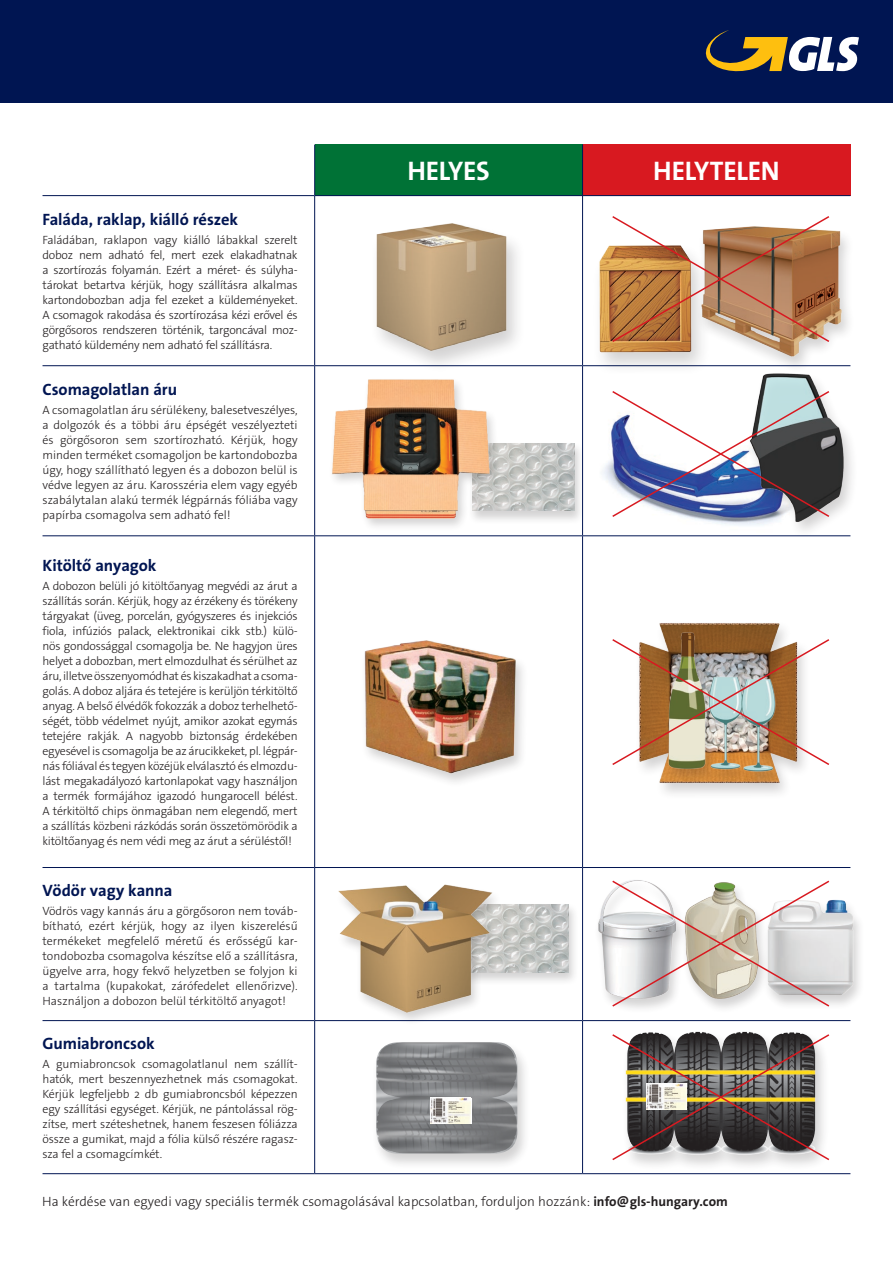
<style>
.page{position:relative;width:893px;height:1263px;background:#fff}
.page>*{position:absolute;margin:0;border:0;box-sizing:border-box;transform-origin:0 0}
.t1{font:700 27px "The Sans CE";letter-spacing:-.005em;color:#fff}
.t2{font:700 16.5px "The Sans CE";letter-spacing:-.005em;color:#001552}
.t3{font:300 13.5px "The Sans CE";color:#231f20}
.t4{font:300 12px/15px "The Sans CE";letter-spacing:-.01em;color:#231f20;text-align:justify}
.s1{font-weight:700}
</style>
<div class="page">
<div style="left:315px;top:145px;width:268px;height:51px;background:#007236"></div>
<div style="left:583px;top:145px;width:267px;height:51px;background:#d81920"></div>
<hr style="left:314px;top:145px;width:1px;height:50px;background:#001552">
<hr style="left:582px;top:145px;width:1px;height:50px;background:#001552">
<hr style="left:43px;top:195px;width:272px;height:1px;background:#001552">
<hr style="left:315px;top:195px;width:268px;height:1px;background:#001552">
<hr style="left:314px;top:196px;width:1px;height:169px;background:#001552">
<hr style="left:583px;top:195px;width:267px;height:1px;background:#001552">
<hr style="left:582px;top:196px;width:1px;height:169px;background:#001552">
<hr style="left:43px;top:365px;width:272px;height:1px;background:#001552">
<hr style="left:315px;top:365px;width:268px;height:1px;background:#001552">
<hr style="left:314px;top:366px;width:1px;height:169px;background:#001552">
<hr style="left:583px;top:365px;width:267px;height:1px;background:#001552">
<hr style="left:582px;top:366px;width:1px;height:169px;background:#001552">
<hr style="left:43px;top:535px;width:272px;height:1px;background:#001552">
<hr style="left:315px;top:535px;width:268px;height:1px;background:#001552">
<hr style="left:314px;top:536px;width:1px;height:331px;background:#001552">
<hr style="left:583px;top:535px;width:267px;height:1px;background:#001552">
<hr style="left:582px;top:536px;width:1px;height:331px;background:#001552">
<hr style="left:43px;top:867px;width:272px;height:1px;background:#001552">
<hr style="left:315px;top:867px;width:268px;height:1px;background:#001552">
<hr style="left:314px;top:868px;width:1px;height:152px;background:#001552">
<hr style="left:583px;top:867px;width:267px;height:1px;background:#001552">
<hr style="left:582px;top:868px;width:1px;height:152px;background:#001552">
<hr style="left:43px;top:1020px;width:272px;height:1px;background:#001552">
<hr style="left:315px;top:1020px;width:268px;height:1px;background:#001552">
<hr style="left:314px;top:1021px;width:1px;height:152px;background:#001552">
<hr style="left:583px;top:1020px;width:267px;height:1px;background:#001552">
<hr style="left:582px;top:1021px;width:1px;height:152px;background:#001552">
<hr style="left:43px;top:1173px;width:272px;height:1px;background:#001552">
<hr style="left:315px;top:1173px;width:268px;height:1px;background:#001552">
<hr style="left:583px;top:1173px;width:267px;height:1px;background:#001552">
<div style="left:0;top:0;width:893px;height:102px;background:#001552"></div>
<svg style="left:705px;top:30px;width:154px;height:42px"></svg>
<img style="left:364px;top:640px;width:159px;height:138px">
<div style="left:745px;top:371px;width:113px;height:168px;background:#231f20;opacity:.2"></div>
<img style="left:728px;top:374px;width:127px;height:160px">
<div style="left:592px;top:242px;width:119px;height:134px;background:#231f20;opacity:.2"></div>
<img style="left:582px;top:225px;width:115px;height:137px">
<div style="left:697px;top:224px;width:158px;height:150px;background:#231f20;opacity:.2"></div>
<img style="left:694px;top:224px;width:154px;height:134px">
<img style="left:643px;top:623px;width:160px;height:171px">
<div style="left:664px;top:631px;width:124px;height:156px;background:#231f20;opacity:.2"></div>
<img style="left:653px;top:625px;width:131px;height:150px">
<div style="left:372px;top:1040px;width:159px;height:129px;background:#231f20;opacity:.2"></div>
<img style="left:376px;top:1042px;width:141px;height:112px">
<img style="left:431px;top:1098px;width:40px;height:26px">
<div style="left:621px;top:1030px;width:208px;height:141px;background:#231f20;opacity:.2"></div>
<img style="left:621px;top:1030px;width:197px;height:3px">
<div style="left:462px;top:903px;width:117px;height:82px;background:#231f20;opacity:.2"></div>
<img style="left:504px;top:904px;width:64px;height:68px">
<div style="left:468px;top:442px;width:117px;height:82px;background:#231f20;opacity:.2"></div>
<img style="left:502px;top:443px;width:72px;height:68px">
<div style="left:335px;top:883px;width:168px;height:143px;background:#231f20;opacity:.2"></div>
<img style="left:335px;top:883px;width:169px;height:134px">
<div style="left:370px;top:221px;width:155px;height:152px;background:#231f20;opacity:.2"></div>
<img style="left:370px;top:221px;width:153px;height:142px">
<img style="left:332px;top:371px;width:170px;height:155px">
<img style="left:598px;top:867px;width:262px;height:142px">
<svg style="left:611px;top:216px;width:220px;height:127px"></svg>
<svg style="left:611px;top:390px;width:220px;height:128px"></svg>
<img style="left:612px;top:638px;width:218px;height:128px">
<svg style="left:611px;top:879px;width:220px;height:129px"></svg>
<svg style="left:612px;top:1033px;width:218px;height:128px;background:#7f7770"></svg>
<h1 class="t1" style="left:407px;top:156px;width:84px">HELYES</h1>
<h1 class="t1" style="left:653px;top:156px;width:128px">HELYTELEN</h1>
<h2 class="t2" style="left:43px;top:210px;width:197px">Faláda, raklap, kiálló részek</h2>
<p class="t4" style="left:43px;top:233px;width:257px">Faládában, raklapon vagy kiálló lábakkal szerelt doboz nem adható fel, mert ezek elakadhatnak a szortírozás folyamán. Ezért a méret- és súlyha&shy;tárokat betartva kérjük, hogy szállításra alkalmas kartondobozban adja fel ezeket a küldeményeket.<br>A csomagok rakodása és szortírozása kézi erővel és görgősoros rendszeren történik, targoncával moz&shy;gatható küldemény nem adható fel szállításra.</p>
<h2 class="t2" style="left:43px;top:380px;width:136px">Csomagolatlan áru</h2>
<p class="t4" style="left:43px;top:403px;width:257px">A csomagolatlan áru sérülékeny, balesetveszélyes, a dolgozók és a többi áru épségét veszélyezteti és görgősoron sem szortírozható. Kérjük, hogy minden terméket csomagoljon be kartondobozba úgy, hogy szállítható legyen és a dobozon belül is védve legyen az áru. Karosszéria elem vagy egyéb szabálytalan alakú termék légpárnás fóliába vagy papírba csomagolva sem adható fel!</p>
<h2 class="t2" style="left:43px;top:556px;width:115px">Kitöltő anyagok</h2>
<p class="t4" style="left:43px;top:579px;width:257px">A dobozon belüli jó kitöltőanyag megvédi az árut a szállítás során. Kérjük, hogy az érzékeny és törékeny tárgyakat (üveg, porcelán, gyógyszeres és injekciós fiola, infúziós palack, elektronikai cikk stb.) külö&shy;nös gondossággal csomagolja be. Ne hagyjon üres helyet a dobozban, mert elmozdulhat és sérülhet az áru, illetve összenyomódhat és kiszakadhat a csoma&shy;golás. A doboz aljára és tetejére is kerüljön térkitöltő anyag. A belső élvédők fokozzák a doboz terhelhető&shy;ségét, több védelmet nyújt, amikor azokat egymás tetejére rakják. A nagyobb biztonság érdekében egyesével is csomagolja be az árucikkeket, pl. légpár&shy;nás fóliával és tegyen közéjük elválasztó és elmozdu&shy;lást megakadályozó kartonlapokat vagy használjon a termék formájához igazodó hungarocell bélést.<br>A térkitöltő chips önmagában nem elegendő, mert a szállítás közbeni rázkódás során összetömörödik a kitöltőanyag és nem védi meg az árut a sérüléstől!</p>
<h2 class="t2" style="left:43px;top:881px;width:131px">Vödör vagy kanna</h2>
<p class="t4" style="left:43px;top:904px;width:257px">Vödrös vagy kannás áru a görgősoron nem továb&shy;bítható, ezért kérjük, hogy az ilyen kiszerelésű termékeket megfelelő méretű és erősségű kar&shy;tondobozba csomagolva készítse elő a szállításra, ügyelve arra, hogy fekvő helyzetben se folyjon ki a tartalma (kupakokat, zárófedelet ellenőrizve).<br>Használjon a dobozon belül térkitöltő anyagot!</p>
<h2 class="t2" style="left:43px;top:1034px;width:114px">Gumiabroncsok</h2>
<p class="t4" style="left:43px;top:1057px;width:257px">A gumiabroncsok csomagolatlanul nem szállít&shy;hatók, mert beszennyezhetnek más csomagokat.<br>Kérjük legfeljebb 2 db gumiabroncsból képezzen egy szállítási egységet. Kérjük, ne pántolással rög&shy;zítse, mert széteshetnek, hanem feszesen fóliázza össze a gumikat, majd a fólia külső részére ragas - sza fel a csomagcímkét.</p>
<p class="t3" style="left:42px;top:1194px;width:687px">Ha kérdése van egyedi vagy speciális termék csomagolásával kapcsolatban, forduljon hozzánk: <span class="s1">info@gls-hungary.com</span></p>
</div>
